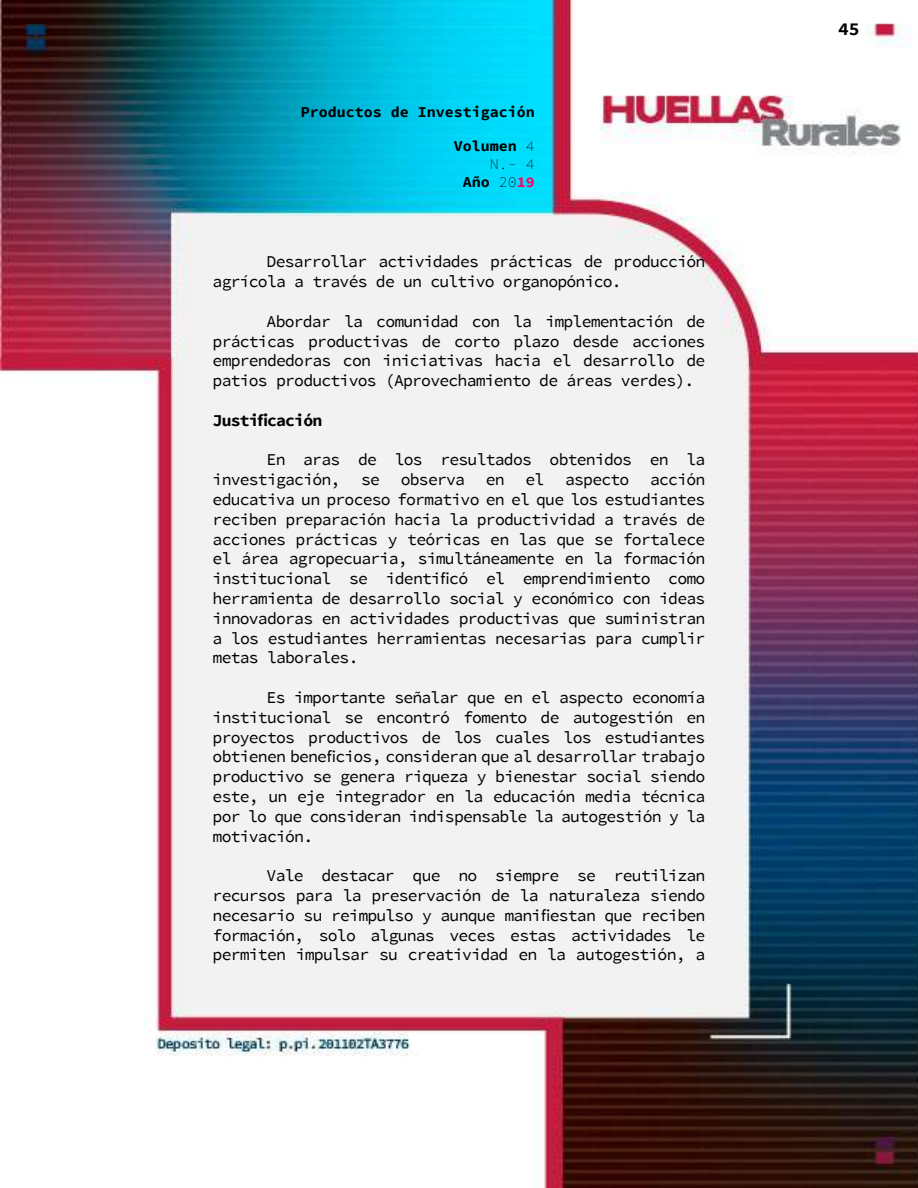
<style>
.page{position:relative;width:918px;height:1188px;background:#fff}
.page>*{position:absolute;margin:0;border:0;box-sizing:border-box;transform-origin:0 0}
.t1{font:700 18px "Source Code Pro";color:#000}
.t2{font:16.5px/19.8px "Source Code Pro";letter-spacing:-.05em;color:#000;text-align:justify}
.t3{font:700 16.5px "Source Code Pro";letter-spacing:-.05em;color:#000}
.t4{font:700 15px/18px "Source Code Pro";color:#000;text-align:right}
.s1{font-weight:200}
.s2{color:#ff005e}
</style>
<div class="page">
<img style="left:0;top:0;width:918px;height:1188px">
<p class="t4" style="left:301px;top:103px;width:236px">Productos de Investigación</p>
<p class="t4" style="left:454px;top:137px;width:82px">Volumen <span class="s1">4<br>N.- 4<br></span>Año <span class="s1">20</span><span class="s2">19</span></p>
<p class="t2" style="left:213px;top:252px;width:494px;text-indent:54px">Desarrollar actividades prácticas de producción agrícola a través de un cultivo organopónico.</p>
<p class="t2" style="left:213px;top:311px;width:494px;text-indent:54px">Abordar la comunidad con la implementación de prácticas productivas de corto plazo desde acciones emprendedoras con iniciativas hacia el desarrollo de patios productivos (Aprovechamiento de áreas verdes).</p>
<p class="t3" style="left:213px;top:410px;width:111px">Justificación</p>
<p class="t2" style="left:213px;top:450px;width:494px;text-indent:54px">En aras de los resultados obtenidos en la investigación,</p>
<p class="t2" style="left:213px;top:470px;width:494px;text-indent:438px">acción educativa un proceso formativo en el que los estudiantes reciben preparación hacia la productividad a través de acciones prácticas y teóricas en las que se fortalece el área agropecuaria, simultáneamente en la formación institucional se identificó el emprendimiento como herramienta de desarrollo social y económico con ideas innovadoras en actividades productivas que suministran a los estudiantes herramientas necesarias para cumplir metas laborales.</p>
<p class="t2" style="left:213px;top:688px;width:494px;text-indent:54px">Es importante señalar que en el aspecto economía institucional se encontró fomento de autogestión en proyectos productivos de los cuales los estudiantes obtienen beneficios, consideran que al desarrollar trabajo productivo se genera riqueza y bienestar social siendo este, un eje integrador en la educación media técnica por lo que consideran indispensable la autogestión y la motivación.</p>
<p class="t2" style="left:213px;top:866px;width:494px;text-indent:54px">Vale destacar que no siempre se reutilizan recursos para la preservación de la naturaleza siendo necesario su reimpulso y aunque manifiestan que reciben formación, solo algunas veces estas actividades le permiten impulsar su creatividad en la autogestión, a</p>
<p class="t2" style="left:361px;top:470px;width:20px">se</p>
<p class="t2" style="left:401px;top:470px;width:66px">observa</p>
<p class="t2" style="left:486px;top:470px;width:20px">en</p>
<p class="t2" style="left:525px;top:470px;width:20px">el</p>
<p class="t2" style="left:565px;top:470px;width:66px">aspecto</p>
<p class="t1" style="left:838px;top:17px;width:23px">45</p>
</div>
